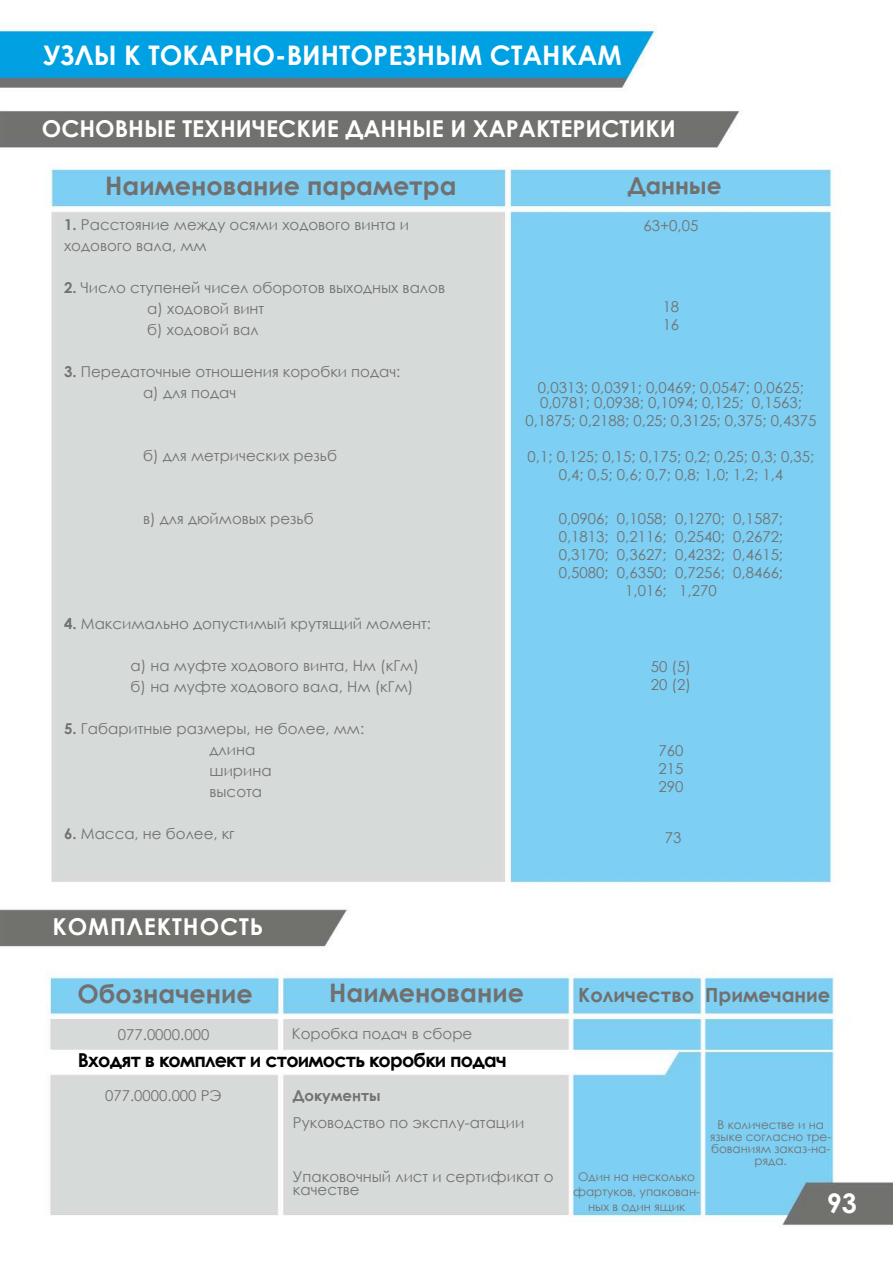
<style>
.page{position:relative;width:893px;height:1263px;background:#fff}
.page>*{position:absolute;margin:0;border:0;box-sizing:border-box;transform-origin:0 0}
.t1{font:700 27px "Century Gothic";color:#fff}
.t2{font:700 25.5px "Century Gothic";color:#71706f}
.t3{font:700 23.25px "Century Gothic";color:#fff}
.t4{font:700 23.25px "Century Gothic";letter-spacing:.04em;color:#fff}
.t5{font:700 23.25px "Century Gothic";color:#71706f}
.t6{font:700 19.5px "Century Gothic";color:#71706f}
.t7{font:700 19.2px "Century Gothic";letter-spacing:-.04em;color:#020203}
.t8{font:15px/18px "Century Gothic";color:#727271}
.t9{font:700 15px "Century Gothic";color:#727271}
.t10{font:12px/12px "Century Gothic";color:#727271;text-align:center}
.s1{font-weight:700}
</style>
<div class="page">
<img style="left:0;top:23px;width:893px;height:1203px">
<h1 class="t1" style="left:43px;top:35px;width:580px">УЗЛЫ К ТОКАРНО-ВИНТОРЕЗНЫМ СТАНКАМ</h1>
<h3 class="t3" style="left:42px;top:111px;width:635px">ОСНОВНЫЕ ТЕХНИЧЕСКИЕ ДАННЫЕ И ХАРАКТЕРИСТИКИ</h3>
<h2 class="t2" style="left:105px;top:166px;width:353px">Наименование параметра</h2>
<p class="t8" style="left:64px;top:214px;width:347px;line-height:21px"><span class="s1">1.</span> Расстояние между осями ходового винта и ходового вала, мм</p>
<p class="t8" style="left:147px;top:277px;width:299px;line-height:21px;text-indent:-83px"><span class="s1">2.</span> Число ступеней чисел оборотов выходных валов а) ходовой винт<br>б) ходовой вал</p>
<p class="t8" style="left:143px;top:361px;width:259px;line-height:21px;text-indent:-79px"><span class="s1">3.</span> Передаточные отношения коробки подач: а) для подач</p>
<p class="t8" style="left:143px;top:447px;width:195px">б) для метрических резьб</p>
<p class="t8" style="left:143px;top:510px;width:172px">в) для дюймовых резьб</p>
<p class="t8" style="left:64px;top:615px;width:368px"><span class="s1">4.</span> Максимально допустимый крутящий момент:</p>
<p class="t8" style="left:131px;top:655px;width:290px;line-height:21px">а) на муфте ходового винта, Нм (кГм) б) на муфте ходового вала, Нм (кГм)</p>
<p class="t8" style="left:210px;top:718px;width:156px;line-height:21px;text-indent:-145px"><span class="s1">5.</span> Габаритные размеры, не более, мм: длина<br>ширина<br>высота</p>
<p class="t8" style="left:64px;top:825px;width:172px"><span class="s1">6.</span> Масса, не более, кг</p>
<h3 class="t4" style="left:52px;top:909px;width:212px">КОМПЛЕКТНОСТЬ</h3>
<h3 class="t5" style="left:628px;top:168px;width:95px">Данные</h3>
<p class="t8" style="left:644px;top:217px;width:56px">63+0,05</p>
<p class="t8" style="left:663px;top:298px;width:18px">18<br>16</p>
<p class="t8" style="left:538px;top:380px;width:267px;line-height:15px">0,0313; 0,0391; 0,0469; 0,0547; 0,0625;<br>0,0781; 0,0938; 0,1094; 0,125; 0,1563;</p>
<p class="t8" style="left:525px;top:412px;width:292px">0,1875; 0,2188; 0,25; 0,3125; 0,375; 0,4375</p>
<p class="t8" style="left:528px;top:448px;width:288px;text-align:center">0,1; 0,125; 0,15; 0,175; 0,2; 0,25; 0,3; 0,35;<br>0,4; 0,5; 0,6; 0,7; 0,8; 1,0; 1,2; 1,4</p>
<p class="t8" style="left:559px;top:509px;width:226px;text-align:center">0,0906; 0,1058; 0,1270; 0,1587;<br>0,1813; 0,2116; 0,2540; 0,2672;<br>0,3170; 0,3627; 0,4232; 0,4615;<br>0,5080; 0,6350; 0,7256; 0,8466;<br>1,016; 1,270</p>
<p class="t8" style="left:651px;top:658px;width:42px">50 (5)<br>20 (2)</p>
<p class="t8" style="left:658px;top:742px;width:26px;text-align:justify">760<br>215<br>290</p>
<p class="t8" style="left:665px;top:829px;width:18px">73</p>
<h2 class="t2" style="left:77px;top:974px;width:177px">Обозначение</h2>
<h2 class="t2" style="left:329px;top:974px;width:196px">Наименование</h2>
<p class="t8" style="left:118px;top:1025px;width:93px">077.0000.000</p>
<p class="t8" style="left:292px;top:1024px;width:182px">Коробка подач в сборе</p>
<p class="t7" style="left:78px;top:1045px;width:430px">Входят в комплект и стоимость коробки подач</p>
<p class="t8" style="left:105px;top:1086px;width:118px">077.0000.000 РЭ</p>
<p class="t9" style="left:293px;top:1084px;width:89px">Документы</p>
<p class="t8" style="left:293px;top:1113px;width:233px">Руководство по эксплу-атации</p>
<p class="t8" style="left:293px;top:1169px;width:262px;line-height:13.5px">Упаковочный лист и сертификат о качестве</p>
<h3 class="t6" style="left:578px;top:980px;width:254px">Количество Примечание</h3>
<p class="t10" style="left:573px;top:1169px;width:129px;line-height:15px">Один на несколько фартуков, упакован&shy;ных в один ящик</p>
<p class="t10" style="left:710px;top:1118px;width:123px">В количестве и на языке согласно тре&shy;бованиям заказ-на&shy;ряда.</p>
<h1 class="t1" style="left:827px;top:1182px;width:32px">93</h1>
<h1 class="t1" style="left:829px;top:1193px;width:32px">11</h1>
</div>
